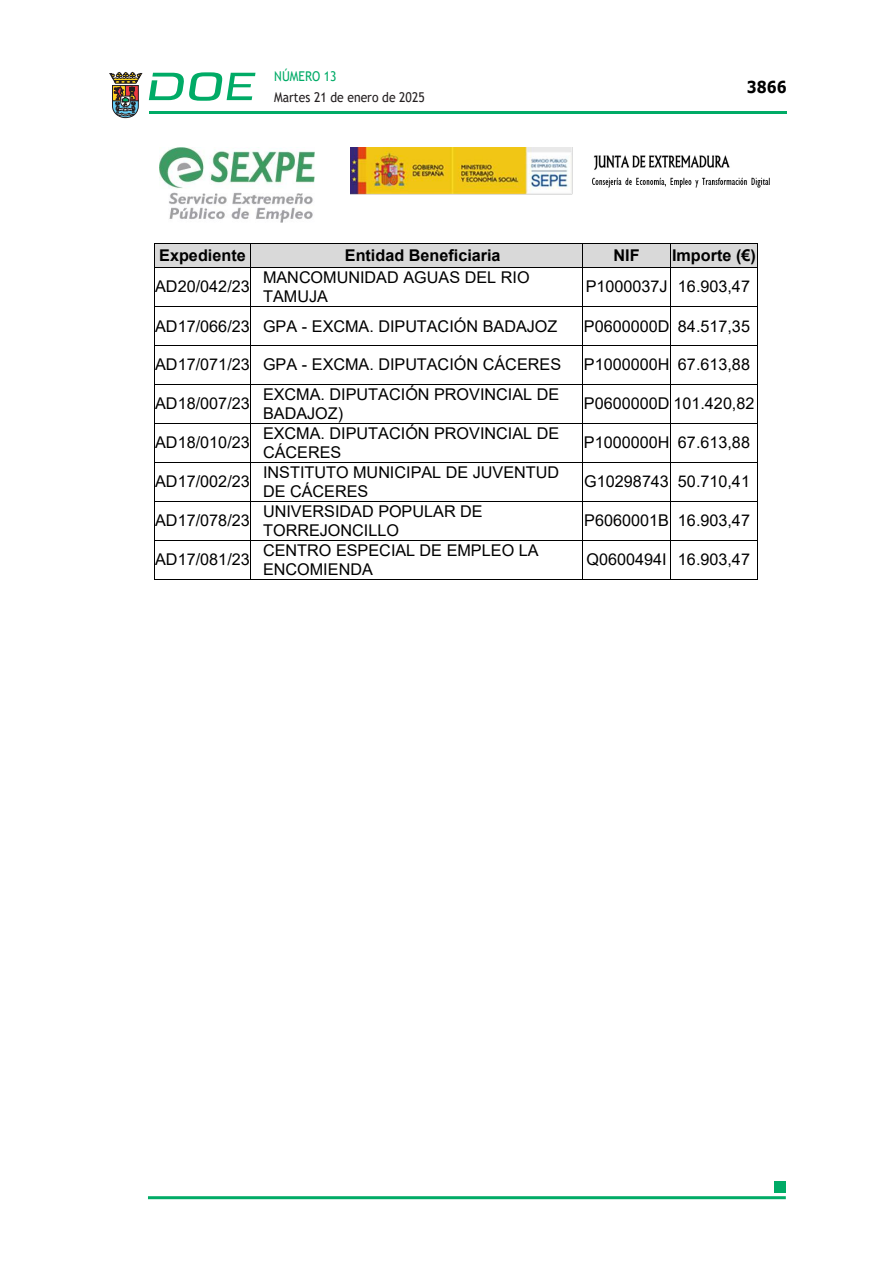
<style>
.page{position:relative;width:893px;height:1263px;background:#fff}
.page>*{position:absolute;margin:0;border:0;box-sizing:border-box;transform-origin:0 0}
.t1{font:700 16.5px "Verdana";color:#000;scale:.85 1}
.t2{font:16.2px/18.6px "Arial";color:#000}
.t3{font:700 16.2px "Arial";color:#000}
.t4{font:13.5px "Trebuchet MS";color:#231f20;scale:.9 1}
.t5{font:13.5px "Trebuchet MS";color:#00ab67;scale:.9 1}
.s1{font-style:inherit}
</style>
<div class="page">
<hr style="left:149px;top:111px;width:638px;height:3px;background:#00ab66">
<svg style="left:109px;top:72px;width:33px;height:46px"></svg>
<svg style="left:149px;top:72px;width:106px;height:29px"></svg>
<hr style="left:148px;top:1196px;width:638px;height:3px;background:#00ab66">
<div style="left:775px;top:1181px;width:11px;height:11px;background:#00ab66"></div>
<img style="left:159px;top:148px;width:156px;height:74px">
<img style="left:350px;top:148px;width:222px;height:47px">
<img style="left:592px;top:155px;width:178px;height:33px">
<div style="left:155px;top:244px;width:95px;height:23px;background:#d9d9d9"></div>
<div style="left:250px;top:244px;width:332px;height:23px;background:#d9d9d9"></div>
<div style="left:583px;top:244px;width:87px;height:23px;background:#d9d9d9"></div>
<div style="left:671px;top:244px;width:86px;height:23px;background:#d9d9d9"></div>
<hr style="left:155px;top:244px;width:95px;height:1px;background:#000">
<hr style="left:250px;top:244px;width:332px;height:1px;background:#000">
<hr style="left:583px;top:244px;width:87px;height:1px;background:#000">
<hr style="left:671px;top:244px;width:86px;height:1px;background:#000">
<svg style="left:154px;top:244px;width:1px;height:24px"></svg>
<hr style="left:155px;top:267px;width:95px;height:1px;background:#000">
<svg style="left:250px;top:245px;width:1px;height:22px"></svg>
<hr style="left:250px;top:267px;width:332px;height:1px;background:#000">
<svg style="left:582px;top:244px;width:1px;height:24px"></svg>
<hr style="left:583px;top:267px;width:87px;height:1px;background:#000">
<svg style="left:670px;top:244px;width:1px;height:24px"></svg>
<hr style="left:671px;top:267px;width:86px;height:1px;background:#000">
<svg style="left:757px;top:244px;width:1px;height:24px"></svg>
<hr style="left:154px;top:268px;width:1px;height:38px;background:#000">
<hr style="left:250px;top:268px;width:1px;height:38px;background:#000">
<hr style="left:582px;top:268px;width:1px;height:38px;background:#000">
<hr style="left:670px;top:268px;width:1px;height:38px;background:#000">
<hr style="left:757px;top:268px;width:1px;height:38px;background:#000">
<hr style="left:155px;top:306px;width:95px;height:1px;background:#000">
<hr style="left:250px;top:306px;width:332px;height:1px;background:#000">
<hr style="left:583px;top:306px;width:87px;height:1px;background:#000">
<hr style="left:671px;top:306px;width:86px;height:1px;background:#000">
<hr style="left:154px;top:307px;width:1px;height:38px;background:#000">
<hr style="left:250px;top:307px;width:1px;height:38px;background:#000">
<hr style="left:582px;top:307px;width:1px;height:38px;background:#000">
<hr style="left:670px;top:307px;width:1px;height:38px;background:#000">
<hr style="left:757px;top:307px;width:1px;height:38px;background:#000">
<hr style="left:155px;top:345px;width:95px;height:1px;background:#000">
<hr style="left:250px;top:345px;width:332px;height:1px;background:#000">
<hr style="left:583px;top:345px;width:87px;height:1px;background:#000">
<hr style="left:671px;top:345px;width:86px;height:1px;background:#000">
<hr style="left:154px;top:346px;width:1px;height:38px;background:#000">
<hr style="left:250px;top:346px;width:1px;height:38px;background:#000">
<hr style="left:582px;top:346px;width:1px;height:38px;background:#000">
<hr style="left:670px;top:346px;width:1px;height:38px;background:#000">
<hr style="left:757px;top:346px;width:1px;height:38px;background:#000">
<hr style="left:155px;top:384px;width:95px;height:1px;background:#000">
<hr style="left:250px;top:384px;width:332px;height:1px;background:#000">
<hr style="left:583px;top:384px;width:87px;height:1px;background:#000">
<hr style="left:671px;top:384px;width:86px;height:1px;background:#000">
<hr style="left:154px;top:385px;width:1px;height:38px;background:#000">
<hr style="left:250px;top:385px;width:1px;height:38px;background:#000">
<hr style="left:582px;top:385px;width:1px;height:38px;background:#000">
<hr style="left:670px;top:385px;width:1px;height:38px;background:#000">
<hr style="left:757px;top:385px;width:1px;height:38px;background:#000">
<hr style="left:155px;top:423px;width:95px;height:1px;background:#000">
<hr style="left:250px;top:423px;width:332px;height:1px;background:#000">
<hr style="left:583px;top:423px;width:87px;height:1px;background:#000">
<hr style="left:671px;top:423px;width:86px;height:1px;background:#000">
<hr style="left:154px;top:423px;width:1px;height:39px;background:#000">
<hr style="left:250px;top:423px;width:1px;height:39px;background:#000">
<hr style="left:582px;top:423px;width:1px;height:39px;background:#000">
<hr style="left:670px;top:423px;width:1px;height:39px;background:#000">
<hr style="left:757px;top:423px;width:1px;height:39px;background:#000">
<hr style="left:155px;top:462px;width:95px;height:1px;background:#000">
<hr style="left:250px;top:462px;width:332px;height:1px;background:#000">
<hr style="left:583px;top:462px;width:87px;height:1px;background:#000">
<hr style="left:671px;top:462px;width:86px;height:1px;background:#000">
<hr style="left:154px;top:463px;width:1px;height:38px;background:#000">
<hr style="left:250px;top:463px;width:1px;height:38px;background:#000">
<hr style="left:582px;top:463px;width:1px;height:38px;background:#000">
<hr style="left:670px;top:463px;width:1px;height:38px;background:#000">
<hr style="left:757px;top:463px;width:1px;height:38px;background:#000">
<hr style="left:155px;top:501px;width:95px;height:1px;background:#000">
<hr style="left:250px;top:501px;width:332px;height:1px;background:#000">
<hr style="left:583px;top:501px;width:87px;height:1px;background:#000">
<hr style="left:671px;top:501px;width:86px;height:1px;background:#000">
<hr style="left:154px;top:501px;width:1px;height:39px;background:#000">
<hr style="left:250px;top:501px;width:1px;height:39px;background:#000">
<hr style="left:582px;top:501px;width:1px;height:39px;background:#000">
<hr style="left:670px;top:501px;width:1px;height:39px;background:#000">
<hr style="left:757px;top:501px;width:1px;height:39px;background:#000">
<hr style="left:155px;top:540px;width:95px;height:1px;background:#000">
<hr style="left:250px;top:540px;width:332px;height:1px;background:#000">
<hr style="left:583px;top:540px;width:87px;height:1px;background:#000">
<hr style="left:671px;top:540px;width:86px;height:1px;background:#000">
<hr style="left:154px;top:540px;width:1px;height:39px;background:#000">
<hr style="left:155px;top:579px;width:95px;height:1px;background:#000">
<hr style="left:250px;top:540px;width:1px;height:39px;background:#000">
<hr style="left:250px;top:579px;width:332px;height:1px;background:#000">
<hr style="left:582px;top:540px;width:1px;height:39px;background:#000">
<hr style="left:583px;top:579px;width:87px;height:1px;background:#000">
<hr style="left:670px;top:540px;width:1px;height:39px;background:#000">
<hr style="left:671px;top:579px;width:86px;height:1px;background:#000">
<hr style="left:757px;top:540px;width:1px;height:39px;background:#000">
<p class="t5" style="left:274px;top:67px;width:71px">NÚMERO 13</p>
<p class="t4" style="left:274px;top:88px;width:169px">Martes 21 de enero de 2025</p>
<p class="t1" style="left:747px;top:75px;width:48px">3866</p>
<p class="t3" style="left:159px;top:244px;width:88px">Expediente</p>
<p class="t3" style="left:345px;top:244px;width:157px">Entidad Beneficiaria</p>
<p class="t3" style="left:613px;top:244px;width:28px">NIF</p>
<p class="t3" style="left:672px;top:244px;width:85px">Importe <span class="s1">(€)</span></p>
<p class="t2" style="left:155px;top:277px;width:96px">AD20/042/23</p>
<p class="t2" style="left:263px;top:268px;width:268px">MANCOMUNIDAD AGUAS DEL RIO<br>TAMUJA</p>
<p class="t2" style="left:586px;top:277px;width:166px">P1000037J 16.903,47</p>
<p class="t2" style="left:155px;top:316px;width:404px">AD17/066/23 GPA - EXCMA. DIPUTACIÓN BADAJOZ</p>
<p class="t2" style="left:584px;top:316px;width:168px">P0600000D 84.517,35</p>
<p class="t2" style="left:155px;top:355px;width:407px">AD17/071/23 GPA - EXCMA. DIPUTACIÓN CÁCERES</p>
<p class="t2" style="left:584px;top:355px;width:168px">P1000000H 67.613,88</p>
<p class="t2" style="left:155px;top:394px;width:96px">AD18/007/23</p>
<p class="t2" style="left:263px;top:385px;width:298px">EXCMA. DIPUTACIÓN PROVINCIAL DE<br>BADAJOZ)</p>
<p class="t2" style="left:584px;top:394px;width:172px">P0600000D 101.420,82</p>
<p class="t2" style="left:155px;top:433px;width:96px">AD18/010/23</p>
<p class="t2" style="left:263px;top:424px;width:298px">EXCMA. DIPUTACIÓN PROVINCIAL DE<br>CÁCERES</p>
<p class="t2" style="left:584px;top:433px;width:168px">P1000000H 67.613,88</p>
<p class="t2" style="left:155px;top:472px;width:96px">AD17/002/23</p>
<p class="t2" style="left:263px;top:463px;width:298px">INSTITUTO MUNICIPAL DE JUVENTUD<br>DE CÁCERES</p>
<p class="t2" style="left:584px;top:472px;width:167px">G10298743 50.710,41</p>
<p class="t2" style="left:155px;top:511px;width:96px">AD17/078/23</p>
<p class="t2" style="left:263px;top:502px;width:221px">UNIVERSIDAD POPULAR DE<br>TORREJONCILLO</p>
<p class="t2" style="left:584px;top:511px;width:167px">P6060001B 16.903,47</p>
<p class="t2" style="left:155px;top:550px;width:96px">AD17/081/23</p>
<p class="t2" style="left:263px;top:541px;width:277px">CENTRO ESPECIAL DE EMPLEO LA<br>ENCOMIENDA</p>
<p class="t2" style="left:586px;top:550px;width:165px">Q0600494I 16.903,47</p>
</div>
